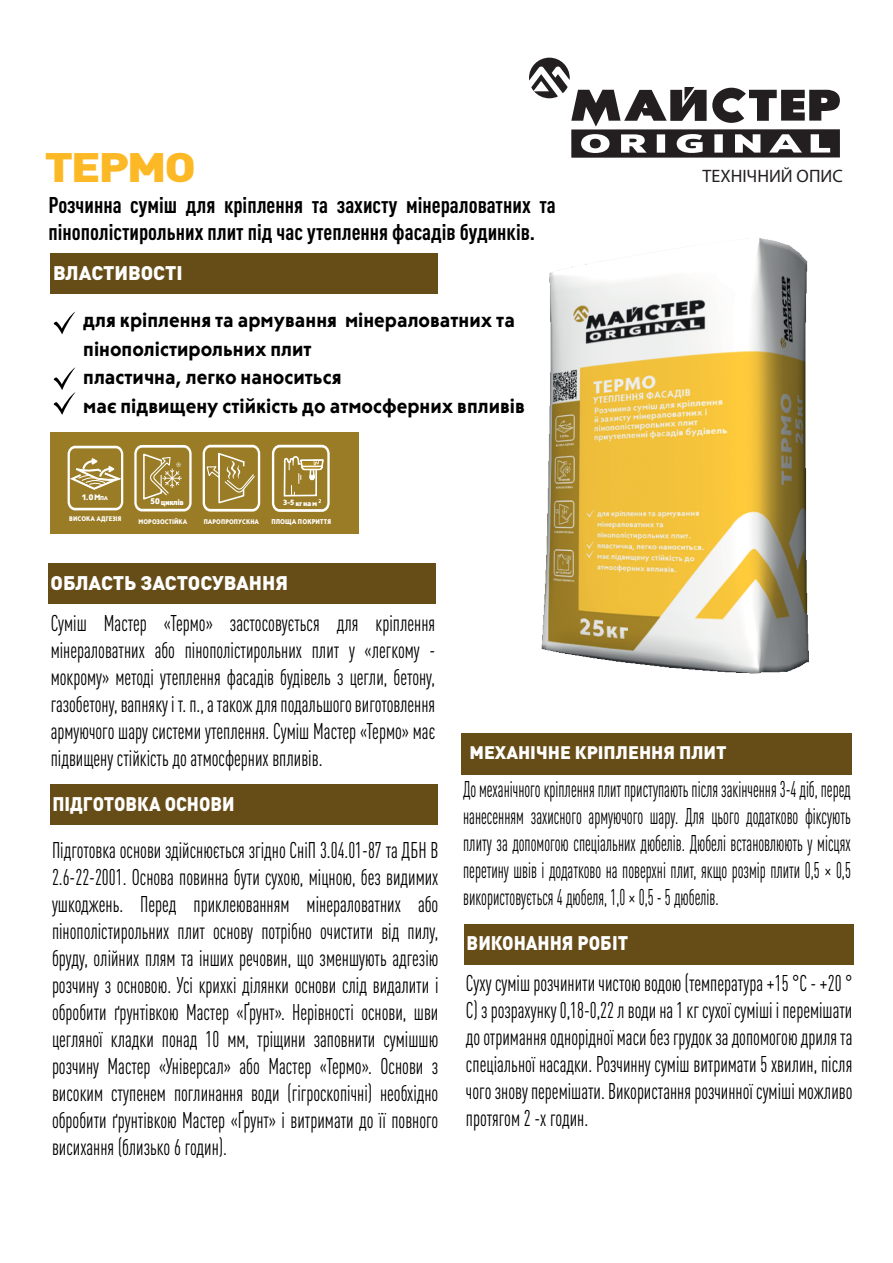
<style>
.page{position:relative;width:893px;height:1263px;background:#fff}
.page>*{position:absolute;margin:0;border:0;box-sizing:border-box;transform-origin:0 0}
.t1{font:900 40.65px "DIN Pro";letter-spacing:-.05em;color:#fcb825;scale:1.22 1}
.t2{font:condensed 22.5px/27px "DIN Pro";color:#000001;text-align:justify;scale:.85 1}
.t3{font:condensed 22.5px/27px "DIN Pro";color:#000001;text-align:justify;scale:.73 1}
.t4{font:700 condensed 22.5px/27px "DIN Pro";color:#000001}
.t5{font:600 20.55px/28.7px "Corsica MX";color:#000001}
.t6{font:900 19.5px "DIN Pro";color:#fff}
.t7{font:900 19.5px "DIN Pro";color:#fff;scale:.91 1}
.t8{font:900 19.5px "DIN Pro";color:#fff;scale:.92 1}
.t9{font:900 18px "DIN Pro";color:#fff}
.t10{font:18px "Myriad Pro";color:#231f20}
.t11{font:700 condensed 7.95px "Corsica MX";color:#fff;scale:1.22 1}
.t12{font:700 condensed 7.5px "Corsica MX";color:#fff;scale:1.22 1}
.t13{font:700 condensed 6.9px "Corsica MX";letter-spacing:.01em;color:#fff;scale:1.11 1}
.t14{font:700 condensed 6.6px "Corsica MX";letter-spacing:.01em;color:#fff;scale:1.11 1}
.s1{font-size:5.55px}
.s2{font-size:8.1px}
</style>
<div class="page">
<div style="left:48px;top:563px;width:388px;height:41px;background:#664c16"></div>
<div style="left:50px;top:784px;width:388px;height:41px;background:#664c16"></div>
<div style="left:465px;top:924px;width:389px;height:40px;background:#664c16"></div>
<svg style="left:529px;top:58px;width:311px;height:100px"></svg>
<div style="left:51px;top:254px;width:387px;height:40px;background:#664c16"></div>
<div style="left:50px;top:433px;width:309px;height:101px;background:#9b7c26"></div>
<div style="left:461px;top:733px;width:391px;height:41px;background:#664c16"></div>
<svg style="left:53px;top:311px;width:23px;height:23px"></svg>
<svg style="left:53px;top:367px;width:23px;height:48px"></svg>
<svg style="left:68px;top:446px;width:55px;height:64px"></svg>
<svg style="left:272px;top:253px;width:58px;height:259px"></svg>
<svg style="left:203px;top:445px;width:57px;height:67px"></svg>
<svg style="left:134px;top:445px;width:58px;height:66px"></svg>
<img style="left:541px;top:238px;width:268px;height:436px">
<h1 class="t1" style="left:44px;top:132px;width:126px">ТЕРМО</h1>
<p class="t4" style="left:49px;top:189px;width:509px">Розчинна суміш для кріплення та захисту мінераловатних та пінополістирольних плит під час утеплення фасадів будинків.</p>
<p class="t6" style="left:53px;top:256px;width:131px">ВЛАСТИВОСТІ</p>
<p class="t5" style="left:83px;top:305px;width:443px">для кріплення та армування мінераловатних та пінополістирольних плит<br>пластична, легко наноситься<br>має підвищену стійкість до атмосферних впливів</p>
<p class="t11" style="left:81px;top:492px;width:23px;rotate:1deg">1.0 М<span class="s1">ПА</span></p>
<p class="t14" style="left:69px;top:515px;width:49px">ВИСОКА АДГЕЗІЯ</p>
<p class="t11" style="left:150px;top:497px;width:29px;rotate:1deg"><span class="s2">50</span> циклів</p>
<p class="t12" style="left:283px;top:498px;width:30px;rotate:1deg">3-5 кг на м</p>
<p class="t14" style="left:139px;top:517px;width:46px">МОРОЗОСТІЙКА</p>
<p class="t14" style="left:204px;top:518px;width:51px">ПАРОПРОПУСКНА</p>
<p class="t13" style="left:271px;top:517px;width:55px">ПЛОЩА ПОКРИТТЯ</p>
<p class="t6" style="left:51px;top:566px;width:239px">ОБЛАСТЬ ЗАСТОСУВАННЯ</p>
<p class="t10" style="left:703px;top:165px;width:142px">ТЕХНІЧНИЙ ОПИС</p>
<p class="t2" style="left:51px;top:608px;width:454px">Суміш Мастер «Термо» застосовується для кріплення мінераловатних або пінополістирольних плит у «легкому - мокрому» методі утеплення фасадів будівель з цегли, бетону, газобетону, вапняку і т. п., а також для подальшого виготовлення армуючого шару системи утеплення. Суміш Мастер «Термо» має підвищену стійкість до атмосферних впливів.</p>
<p class="t7" style="left:52px;top:787px;width:202px">ПІДГОТОВКА ОСНОВИ</p>
<p class="t2" style="left:52px;top:835px;width:456px">Підготовка основи здійснюється згідно СніП 3.04.01-87 та ДБН В 2.6-22-2001. Основа повинна бути сухою, міцною, без видимих ушкоджень. Перед приклеюванням мінераловатних або пінополістирольних плит основу потрібно очистити від пилу, бруду, олійних плям та інших речовин, що зменшують адгезію розчину з основою. Усі крихкі ділянки основи слід видалити і обробити ґрунтівкою Мастер «Ґрунт». Нерівності основи, шви цегляної кладки понад 10 мм, тріщини заповнити сумішшю розчину Мастер «Універсал» або Мастер «Термо». Основи з високим ступенем поглинання води (гігроскопічні) необхідно обробити ґрунтівкою Мастер «Ґрунт» і витримати до її повного висихання (близько 6 годин).</p>
<p class="t9" style="left:469px;top:737px;width:259px">МЕХАНІЧНЕ КРІПЛЕННЯ ПЛИТ</p>
<p class="t3" style="left:463px;top:774px;width:533px">До механічного кріплення плит приступають після закінчення 3-4 діб, перед нанесенням захисного армуючого шару. Для цього додатково фіксують плиту за допомогою спеціальних дюбелів. Дюбелі встановлюють у місцях перетину швів і додатково на поверхні плит, якщо розмір плити 0,5 × 0,5 використовується 4 дюбеля, 1,0 × 0,5 - 5 дюбелів.</p>
<p class="t8" style="left:467px;top:927px;width:177px">ВИКОНАННЯ РОБІТ</p>
<p class="t2" style="left:466px;top:968px;width:456px">Суху суміш розчинити чистою водою (температура +15 °С - +20 ° С) з розрахунку 0,18-0,22 л води на 1 кг сухої суміші і перемішати до отримання однорідної маси без грудок за допомогою дриля та спеціальної насадки. Розчинну суміш витримати 5 хвилин, після чого знову перемішати. Використання розчинної суміші можливо протягом 2 -х годин.</p>
</div>
